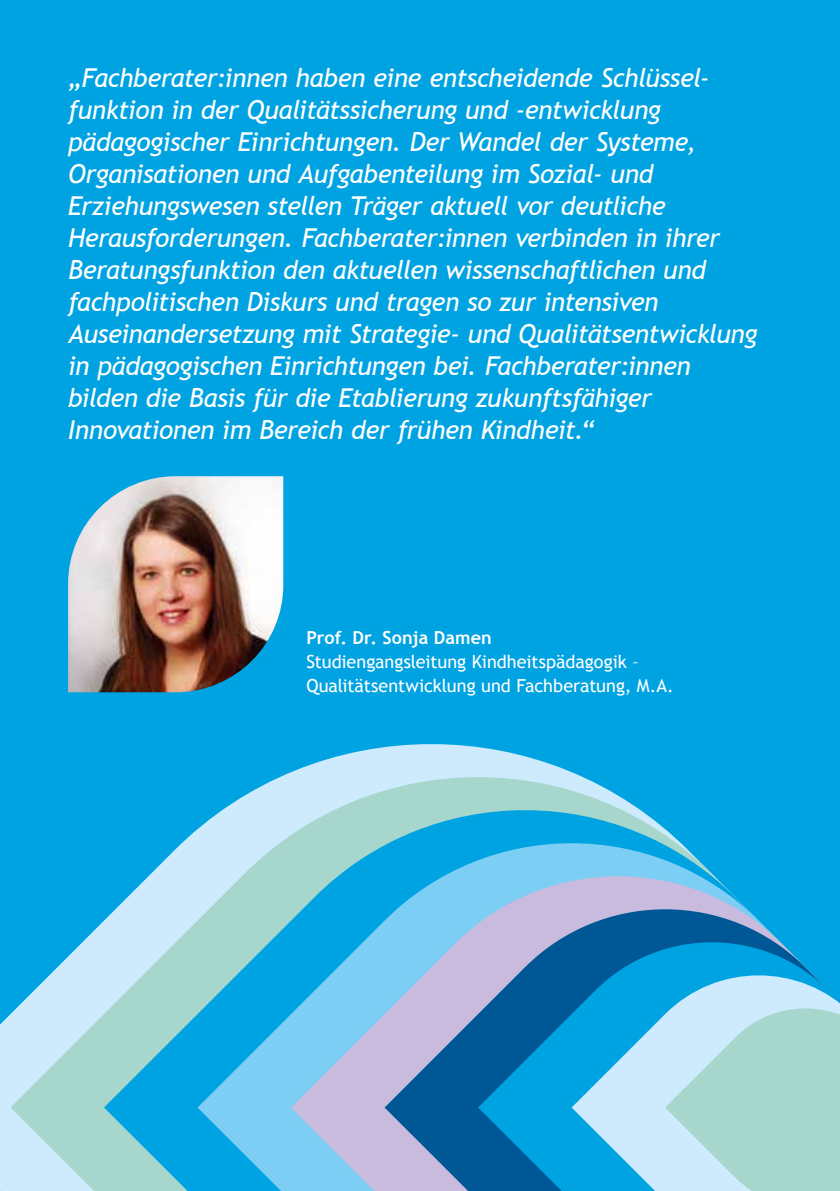
<style>
.page{position:relative;width:840px;height:1191px;background:#fff}
.page>*{position:absolute;margin:0;border:0;box-sizing:border-box;transform-origin:0 0}
.t1{font:italic 26px/32px "Trebuchet MS";letter-spacing:-.02em;color:#fff}
.t2{font:18px/24px "Trebuchet MS";color:#fff}
.t3{font:700 18px "Trebuchet MS";letter-spacing:.005em;color:#fff}
</style>
<div class="page">
<div style="left:0;top:0;width:839px;height:1191px;background:#00a3e2"></div>
<img style="left:68px;top:476px;width:215px;height:216px">
<svg style="left:0;top:744px;width:456px;height:447px"></svg>
<svg style="left:11px;top:745px;width:580px;height:446px"></svg>
<svg style="left:104px;top:781px;width:546px;height:410px"></svg>
<svg style="left:197px;top:817px;width:494px;height:374px"></svg>
<svg style="left:291px;top:853px;width:437px;height:338px"></svg>
<svg style="left:384px;top:890px;width:380px;height:301px"></svg>
<svg style="left:478px;top:926px;width:322px;height:265px;fill:#005795"></svg>
<svg style="left:571px;top:962px;width:265px;height:229px"></svg>
<svg style="left:664px;top:998px;width:175px;height:193px"></svg>
<p class="t1" style="left:68px;top:64px;width:690px">„Fachberater:innen haben eine entscheidende Schlüssel&shy;funktion in der Qualitätssicherung und -entwicklung pädagogischer Einrichtungen. Der Wandel der Systeme, Organisationen und Aufgabenteilung im Sozial- und Erziehungswesen stellen Träger aktuell vor deutliche Herausforderungen. Fachberater:innen verbinden in ihrer Beratungsfunktion den aktuellen wissenschaftlichen und fachpolitischen Diskurs und tragen so zur intensiven Auseinandersetzung mit Strategie- und Qualitätsentwicklung in pädagogischen Einrichtungen bei. Fachberater:innen bilden die Basis für die Etablierung zukunftsfähiger Innovationen im Bereich der frühen Kindheit.“</p>
<p class="t3" style="left:306px;top:631px;width:187px">Prof. Dr. Sonja Damen</p>
<p class="t2" style="left:306px;top:651px;width:368px">Studiengangsleitung Kindheitspädagogik –<br>Qualitätsentwicklung und Fachberatung, M.A.</p>
</div>
